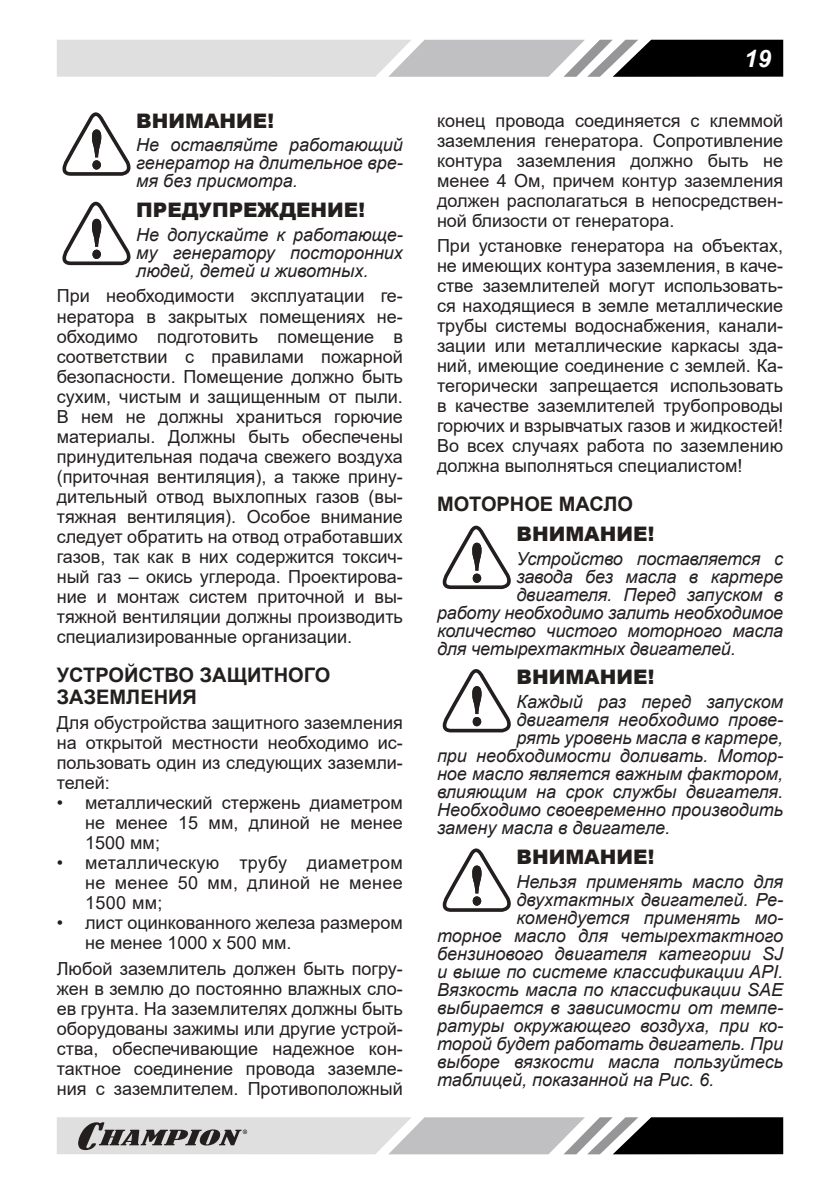
<style>
.page{position:relative;width:840px;height:1191px;background:#fff}
.page>*{position:absolute;margin:0;border:0;box-sizing:border-box;transform-origin:0 0}
.t1{font:italic 700 24px "Arial";color:#fff}
.t2{font:900 20px "Arial";color:#241f1f}
.t3{font:700 20px/22px "Arial";color:#241f1f}
.t4{font:18px/20px "Arial";color:#241f1f;text-align:justify}
.t5{font:italic 18px/18px "Arial";color:#241f1f;text-align:justify}
</style>
<div class="page">
<svg style="left:57px;top:40px;width:725px;height:37px;background:#aaa"></svg>
<svg style="left:57px;top:1117px;width:725px;height:37px;background:#9f9e9e"></svg>
<svg style="left:62px;top:112px;width:69px;height:64px"></svg>
<svg style="left:62px;top:202px;width:69px;height:63px"></svg>
<svg style="left:442px;top:525px;width:69px;height:64px"></svg>
<svg style="left:442px;top:669px;width:69px;height:63px"></svg>
<svg style="left:442px;top:848px;width:69px;height:64px"></svg>
<p class="t2" style="left:136px;top:106px;width:139px">ВНИМАНИЕ!</p>
<p class="t5" style="left:136px;top:136px;width:268px">Не оставляйте работающий генератор на длительное вре&shy;мя без присмотра.</p>
<p class="t2" style="left:136px;top:195px;width:230px">ПРЕДУПРЕЖДЕНИЕ!</p>
<p class="t5" style="left:136px;top:226px;width:268px">Не допускайте к работающе&shy;му генератору посторонних людей, детей и животных.</p>
<p class="t4" style="left:57px;top:286px;width:347px">При необходимости эксплуатации ге&shy;нератора в закрытых помещениях не&shy;обходимо подготовить помещение в соответствии с правилами пожарной безопасности. Помещение должно быть сухим, чистым и защищенным от пыли.<br>В нем не должны храниться горючие материалы. Должны быть обеспечены принудительная подача свежего воздуха (приточная вентиляция), а также прину&shy;дительный отвод выхлопных газов (вы&shy;тяжная вентиляция). Особое внимание следует обратить на отвод отработавших газов, так как в них содержится токсич&shy;ный газ – окись углерода. Проектирова&shy;ние и монтаж систем приточной и вы&shy;тяжной вентиляции должны производить специализированные организации.</p>
<p class="t3" style="left:57px;top:664px;width:275px">УСТРОЙСТВО ЗАЩИТНОГО<br>ЗАЗЕМЛЕНИЯ</p>
<p class="t4" style="left:57px;top:713px;width:347px">Для обустройства защитного заземления на открытой местности необходимо ис&shy;пользовать один из следующих заземли&shy;телей:</p>
<p class="t4" style="left:85px;top:793px;width:319px;text-indent:-28px">• металлический стержень диаметром не менее 15 мм, длиной не менее 1500 мм;</p>
<p class="t4" style="left:85px;top:853px;width:319px;text-indent:-28px">• металлическую трубу диаметром не менее 50 мм, длиной не менее 1500 мм;</p>
<p class="t4" style="left:85px;top:913px;width:319px;text-indent:-28px">• лист оцинкованного железа размером не менее 1000 х 500 мм.</p>
<p class="t4" style="left:57px;top:958px;width:347px">Любой заземлитель должен быть погру&shy;жен в землю до постоянно влажных сло&shy;ев грунта. На заземлителях должны быть оборудованы зажимы или другие устрой&shy;ства, обеспечивающие надежное кон&shy;тактное соединение провода заземле&shy;ния с заземлителем. Противоположный</p>
<h1 class="t1" style="left:743px;top:50px;width:28px">19</h1>
<p class="t4" style="left:437px;top:110px;width:347px">конец провода соединяется с клеммой заземления генератора. Сопротивление контура заземления должно быть не менее 4 Ом, причем контур заземления должен располагаться в непосредствен&shy;ной близости от генератора.</p>
<p class="t4" style="left:437px;top:236px;width:347px">При установке генератора на объектах, не имеющих контура заземления, в каче&shy;стве заземлителей могут использовать&shy;ся находящиеся в земле металлические трубы системы водоснабжения, канали&shy;зации или металлические каркасы зда&shy;ний, имеющие соединение с землей. Ка&shy;тегорически запрещается использовать в качестве заземлителей трубопроводы горючих и взрывчатых газов и жидкостей!<br>Во всех случаях работа по заземлению должна выполняться специалистом!</p>
<p class="t3" style="left:437px;top:493px;width:197px">МОТОРНОЕ МАСЛО</p>
<p class="t2" style="left:516px;top:519px;width:139px">ВНИМАНИЕ!</p>
<p class="t5" style="left:516px;top:549px;width:268px">Устройство поставляется с</p>
<p class="t5" style="left:516px;top:567px;width:268px">завода без масла в картере</p>
<p class="t5" style="left:516px;top:585px;width:268px">двигателя. Перед запуском в</p>
<p class="t5" style="left:437px;top:603px;width:347px">работу необходимо залить необходимое</p>
<p class="t5" style="left:437px;top:621px;width:347px">количество чистого моторного масла</p>
<p class="t5" style="left:437px;top:639px;width:300px">для четырехтактных двигателей.</p>
<p class="t2" style="left:516px;top:663px;width:139px">ВНИМАНИЕ!</p>
<p class="t5" style="left:516px;top:693px;width:268px">Каждый раз перед запуском</p>
<p class="t5" style="left:516px;top:711px;width:268px">двигателя необходимо прове-</p>
<p class="t5" style="left:516px;top:729px;width:268px">рять уровень масла в картере,</p>
<p class="t5" style="left:437px;top:747px;width:347px">при необходимости доливать. Мотор-</p>
<p class="t5" style="left:437px;top:765px;width:347px">ное масло является важным фактором,</p>
<p class="t5" style="left:437px;top:783px;width:347px">влияющим на срок службы двигателя.</p>
<p class="t5" style="left:437px;top:801px;width:347px">Необходимо своевременно производить</p>
<p class="t5" style="left:437px;top:819px;width:234px">замену масла в двигателе.</p>
<p class="t2" style="left:516px;top:842px;width:139px">ВНИМАНИЕ!</p>
<p class="t5" style="left:516px;top:872px;width:268px">Нельзя применять масло для</p>
<p class="t5" style="left:516px;top:890px;width:268px">двухтактных двигателей. Ре-</p>
<p class="t5" style="left:516px;top:908px;width:268px">комендуется применять мо-</p>
<p class="t5" style="left:437px;top:926px;width:347px">торное масло для четырехтактного</p>
<p class="t5" style="left:437px;top:944px;width:347px">бензинового двигателя категории SJ</p>
<p class="t5" style="left:437px;top:962px;width:347px">и выше по системе классификации API.</p>
<p class="t5" style="left:437px;top:980px;width:347px">Вязкость масла по классификации SAE</p>
<p class="t5" style="left:437px;top:998px;width:347px">выбирается в зависимости от темпе-</p>
<p class="t5" style="left:437px;top:1016px;width:347px">ратуры окружающего воздуха, при ко-</p>
<p class="t5" style="left:437px;top:1034px;width:347px">торой будет работать двигатель. При</p>
<p class="t5" style="left:437px;top:1052px;width:347px">выборе вязкости масла пользуйтесь</p>
<p class="t5" style="left:437px;top:1070px;width:278px">таблицей, показанной на Рис. 6.</p>
</div>
